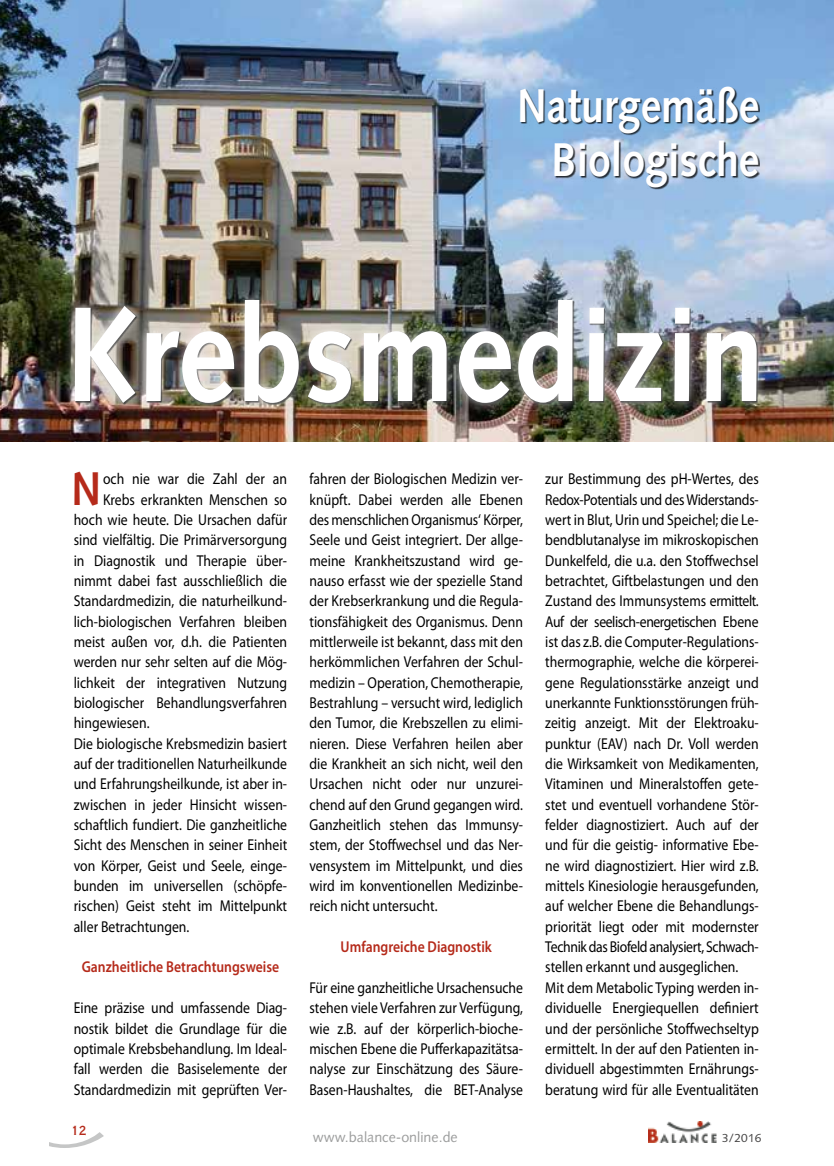
<style>
.page{position:relative;width:834px;height:1166px;background:#fff}
.page>*{position:absolute;margin:0;border:0;box-sizing:border-box;transform-origin:0 0}
.t1{font:700 134.75px "Syntax LT Std";color:#fff;scale:.88 1}
.t2{font:700 47.25px/54.2px "Syntax LT Std";color:#fff;text-align:right;scale:.87 1}
.t3{font:700 47.25px "Syntax LT Std";color:#b52a1a;scale:.87 1}
.t4{font:15.75px/20.3px "Myriad Pro";color:#000;text-align:justify;scale:.87 1}
.t5{font:600 15.75px "Myriad Pro";color:#b52a1a;scale:.87 1}
.t6{font:14.35px "Syntax LT Std";color:#9c9d9d}
.t7{font:12.6px "Copperplate Gothic Std 30 AB";color:#b52a1a}
.t8{font:11.72px "Syntax LT Std";color:#444343}
</style>
<div class="page">
<svg style="left:49px;top:1132px;width:55px;height:16px"></svg>
<img style="left:648px;top:1122px;width:68px;height:20px">
<img style="left:0;top:0;width:833px;height:441px">
<div style="left:64px;top:289px;width:703px;height:125px;background:#fff;opacity:.75"></div>
<div style="left:520px;top:87px;width:240px;height:103px;background:#000;opacity:.77"></div>
<h2 class="t2" style="left:517px;top:79px;width:280px">Naturgemäße<br>Biologische</h2>
<h1 class="t1" style="left:66px;top:277px;width:795px">Krebsmedizin</h1>
<h2 class="t3" style="left:71px;top:461px;width:36px">N</h2>
<p class="t4" style="left:103px;top:468px;width:213px">och nie war die Zahl der an</p>
<p class="t4" style="left:103px;top:489px;width:213px">Krebs erkrankten Menschen so</p>
<p class="t4" style="left:74px;top:509px;width:247px">hoch wie heute. Die Ursachen dafür</p>
<p class="t4" style="left:74px;top:529px;width:247px">sind vielfältig. Die Primärversorgung</p>
<p class="t4" style="left:74px;top:550px;width:247px">in Diagnostik und Therapie über-</p>
<p class="t4" style="left:74px;top:570px;width:247px">nimmt dabei fast ausschließlich die</p>
<p class="t4" style="left:74px;top:591px;width:247px">Standardmedizin, die naturheilkund-</p>
<p class="t4" style="left:74px;top:611px;width:247px">lich-biologischen Verfahren bleiben</p>
<p class="t4" style="left:74px;top:631px;width:247px">meist außen vor, d.h. die Patienten</p>
<p class="t4" style="left:74px;top:652px;width:247px">werden nur sehr selten auf die Mög-</p>
<p class="t4" style="left:74px;top:672px;width:247px">lichkeit der integrativen Nutzung</p>
<p class="t4" style="left:74px;top:692px;width:247px">biologischer Behandlungsverfahren</p>
<p class="t4" style="left:74px;top:713px;width:89px">hingewiesen.</p>
<p class="t4" style="left:74px;top:733px;width:247px">Die biologische Krebsmedizin basiert</p>
<p class="t4" style="left:74px;top:753px;width:247px">auf der traditionellen Naturheilkunde</p>
<p class="t4" style="left:74px;top:774px;width:247px">und Erfahrungsheilkunde, ist aber in-</p>
<p class="t4" style="left:74px;top:794px;width:247px">zwischen in jeder Hinsicht wissen-</p>
<p class="t4" style="left:74px;top:814px;width:247px">schaftlich fundiert. Die ganzheitliche</p>
<p class="t4" style="left:74px;top:835px;width:247px">Sicht des Menschen in seiner Einheit</p>
<p class="t4" style="left:74px;top:855px;width:247px">von Körper, Geist und Seele, einge-</p>
<p class="t4" style="left:74px;top:875px;width:247px">bunden im universellen (schöpfe-</p>
<p class="t4" style="left:74px;top:896px;width:247px">rischen) Geist steht im Mittelpunkt</p>
<p class="t4" style="left:74px;top:916px;width:134px">aller Betrachtungen.</p>
<p class="t5" style="left:82px;top:957px;width:228px">Ganzheitliche Betrachtungsweise</p>
<p class="t4" style="left:74px;top:997px;width:247px">Eine präzise und umfassende Diag&shy;nostik bildet die Grundlage für die optimale Krebsbehandlung. Im Ideal&shy;fall werden die Basiselemente der Standardmedizin mit geprüften Ver-</p>
<p class="t4" style="left:309px;top:468px;width:247px">fahren der Biologischen Medizin ver&shy;knüpft. Dabei werden alle Ebenen des menschlichen Organismus‘ Körper, Seele und Geist integriert. Der allge&shy;meine Krankheitszustand wird ge&shy;nauso erfasst wie der spezielle Stand der Krebserkrankung und die Regula&shy;tionsfähigkeit des Organismus. Denn mittlerweile ist bekannt, dass mit den herkömmlichen Verfahren der Schul&shy;medizin – Operation, Chemotherapie, Bestrahlung – versucht wird, lediglich den Tumor, die Krebszellen zu elimi&shy;nieren. Diese Verfahren heilen aber die Krankheit an sich nicht, weil den Ursachen nicht oder nur unzurei&shy;chend auf den Grund gegangen wird.<br>Ganzheitlich stehen das Immunsy&shy;stem, der Stoffwechsel und das Ner&shy;vensystem im Mittelpunkt, und dies wird im konventionellen Medizinbe&shy;reich nicht untersucht.</p>
<p class="t5" style="left:340px;top:937px;width:175px">Umfangreiche Diagnostik</p>
<p class="t4" style="left:309px;top:977px;width:247px">Für eine ganzheitliche Ursachensuche stehen viele Verfahren zur Verfügung, wie z.B. auf der körperlich-bioche&shy;mischen Ebene die Pufferkapazitätsa&shy;nalyse zur Einschätzung des Säure-Basen-Haushaltes, die BET-Analyse</p>
<p class="t4" style="left:545px;top:468px;width:247px;text-align:left">zur Bestimmung des pH-Wertes, des Redox-Potentials und des Widerstands&shy;wert in Blut, Urin und Speichel; die Le&shy;bendblutanalyse im mikroskopischen Dunkelfeld, die u.a. den Stoffwechsel betrachtet, Giftbelastungen und den Zustand des Immunsystems ermittelt.<br>Auf der seelisch-energetischen Ebene ist das z.B. die Computer-Regulations&shy;thermographie, welche die körperei&shy;gene Regulationsstärke anzeigt und unerkannte Funktionsstörungen früh&shy;zeitig anzeigt. Mit der Elektroaku&shy;punktur (EAV) nach Dr. Voll werden die Wirksamkeit von Medikamenten, Vitaminen und Mineralstoffen gete&shy;stet und eventuell vorhandene Stör&shy;felder diagnostiziert. Auch auf der und für die geistig- informative Ebe&shy;ne wird diagnostiziert. Hier wird z.B. mittels Kinesiologie herausgefunden, auf welcher Ebene die Behandlungs&shy;priorität liegt oder mit modernster Technik das Biofeld analysiert, Schwach&shy;stellen erkannt und ausgeglichen.<br>Mit dem Metabolic Typing werden in&shy;dividuelle Energiequellen definiert und der persönliche Stoffwechseltyp ermittelt. In der auf den Patienten in&shy;dividuell abgestimmten Ernährungs&shy;beratung wird für alle Eventualitäten</p>
<p class="t7" style="left:71px;top:1122px;width:17px">12</p>
<p class="t6" style="left:312px;top:1128px;width:146px">www.balance-online.de</p>
<p class="t8" style="left:721px;top:1130px;width:41px">3/2016</p>
</div>
